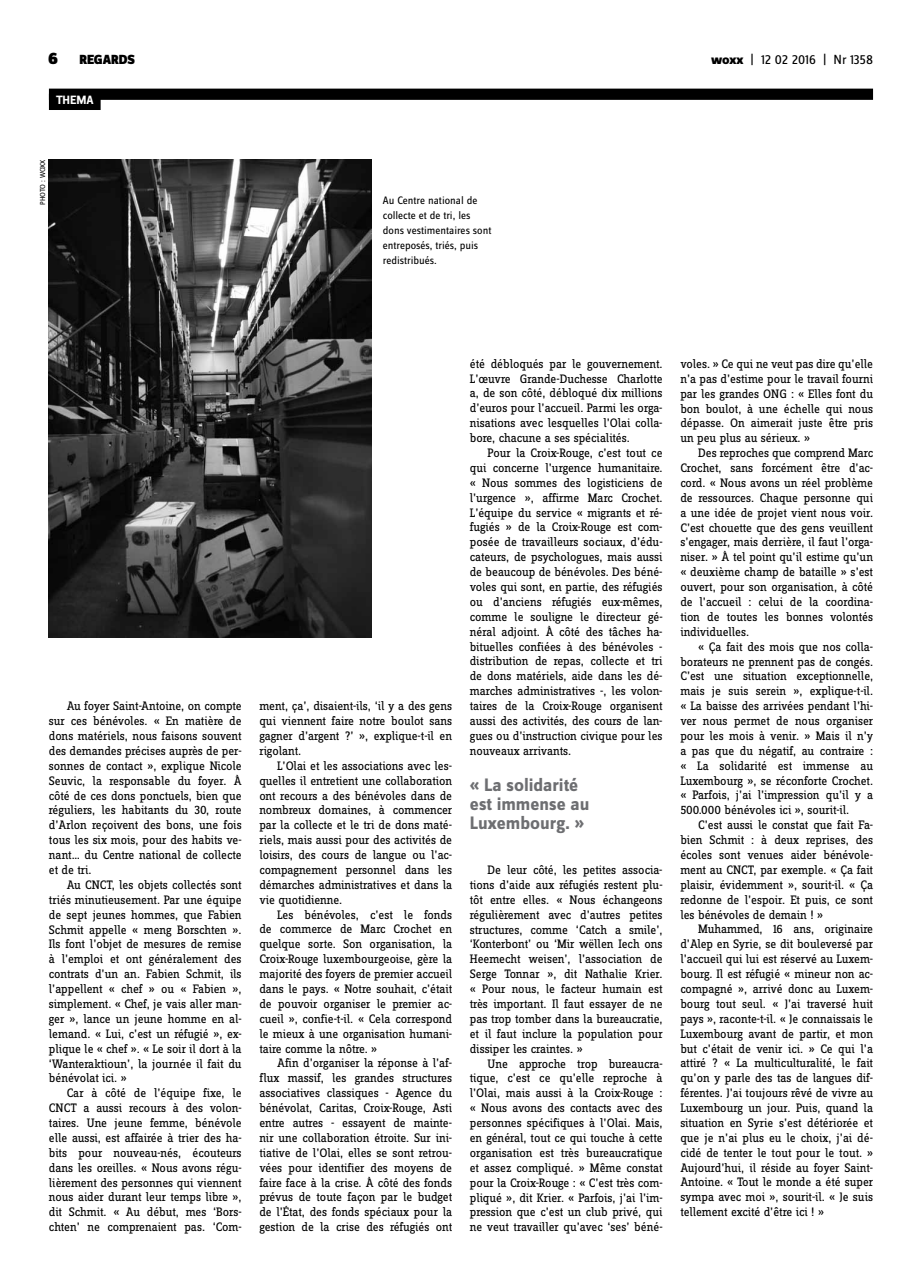
<style>
.page{position:relative;width:922px;height:1276px;background:#fff}
.page>*{position:absolute;margin:0;border:0;box-sizing:border-box;transform-origin:0 0}
.t1{font:700 18.75px/18.8px "Zine Sans Dis";color:#6d6e71}
.t2{font:13.75px "Zine Sans Dis";letter-spacing:-.01em;color:#000}
.t3{font:900 13.75px "Zine Sans Dis";letter-spacing:-.01em;color:#000}
.t4{font:12.75px/14.9px "Zine Slab Dis";color:#000;text-align:justify}
.t5{font:700 12.5px "Zine Sans Dis";color:#fff}
.t6{font:11.25px/14.9px "Zine Sans Dis";color:#000}
.t7{font:7.5px "Zine Sans Dis";letter-spacing:-.02em;color:#000}
.s1{font-size:17.5px}
.s2{font-weight:800}
</style>
<div class="page">
<div style="left:49px;top:89px;width:823px;height:11px;background:#000"></div>
<div style="left:49px;top:94px;width:52px;height:16px;background:#000"></div>
<img style="left:49px;top:159px;width:322px;height:478px">
<p class="t3" style="left:48px;top:53px;width:88px"><span class="s1">6</span> REGARDS</p>
<p class="t2" style="left:711px;top:53px;width:163px"><span class="s2">woxx</span> | 12 02 2016 | Nr 1358</p>
<p class="t5" style="left:56px;top:93px;width:39px">THEMA</p>
<p class="t7" style="left:39px;top:205px;width:47px;rotate:-90deg">Photo : woxx</p>
<p class="t6" style="left:383px;top:194px;width:110px">Au Centre national de collecte et de tri, les dons vestimentaires sont entreposés, triés, puis redistribués.</p>
<p class="t4" style="left:49px;top:699px;width:194px;text-indent:18px">Au foyer Saint-Antoine, on compte sur ces bénévoles. « En matière de dons matériels, nous faisons souvent des demandes précises auprès de per&shy;sonnes de contact », explique Nicole Seuvic, la responsable du foyer. À côté de ces dons ponctuels, bien que réguliers, les habitants du 30, route d’Arlon reçoivent des bons, une fois tous les six mois, pour des habits ve&shy;nant… du Centre national de collecte et de tri.</p>
<p class="t4" style="left:49px;top:878px;width:194px;text-indent:18px">Au CNCT, les objets collectés sont triés minutieusement. Par une équipe de sept jeunes hommes, que Fabien Schmit appelle « meng Borschten ».<br>Ils font l’objet de mesures de remise à l’emploi et ont généralement des contrats d’un an. Fabien Schmit, ils l’appellent « chef » ou « Fabien », simplement. « Chef, je vais aller man&shy;ger », lance un jeune homme en al&shy;lemand. « Lui, c’est un réfugié », ex&shy;plique le « chef ». « Le soir il dort à la ‘Wanteraktioun’, la journée il fait du bénévolat ici. »</p>
<p class="t4" style="left:49px;top:1086px;width:194px;text-indent:18px">Car à côté de l’équipe fixe, le CNCT a aussi recours à des volon&shy;taires. Une jeune femme, bénévole elle aussi, est affairée à trier des ha&shy;bits pour nouveau-nés, écouteurs dans les oreilles. « Nous avons régu&shy;lièrement des personnes qui viennent nous aider durant leur temps libre », dit Schmit. « Au début, mes ‘Bors&shy;chten’ ne comprenaient pas. ‘Com-</p>
<p class="t4" style="left:259px;top:699px;width:194px">ment, ça’, disaient-ils, ‘il y a des gens qui viennent faire notre boulot sans gagner d’argent ?’ », explique-t-il en rigolant.</p>
<p class="t4" style="left:259px;top:759px;width:194px;text-indent:18px">L’Olai et les associations avec les&shy;quelles il entretient une collaboration ont recours a des bénévoles dans de nombreux domaines, à commencer par la collecte et le tri de dons maté&shy;riels, mais aussi pour des activités de loisirs, des cours de langue ou l’ac&shy;compagnement personnel dans les démarches administratives et dans la vie quotidienne.</p>
<p class="t4" style="left:259px;top:907px;width:194px;text-indent:18px">Les bénévoles, c’est le fonds de commerce de Marc Crochet en quelque sorte. Son organisation, la Croix-Rouge luxembourgeoise, gère la majorité des foyers de premier accueil dans le pays. « Notre souhait, c’était de pouvoir organiser le premier ac&shy;cueil », confie-t-il. « Cela correspond le mieux à une organisation humani&shy;taire comme la nôtre. »</p>
<p class="t4" style="left:259px;top:1056px;width:194px;text-indent:18px">Afin d’organiser la réponse à l’af&shy;flux massif, les grandes structures associatives classiques - Agence du bénévolat, Caritas, Croix-Rouge, Asti entre autres - essayent de mainte&shy;nir une collaboration étroite. Sur ini&shy;tiative de l’Olai, elles se sont retrou&shy;vées pour identifier des moyens de faire face à la crise. À côté des fonds prévus de toute façon par le budget de l’État, des fonds spéciaux pour la gestion de la crise des réfugiés ont</p>
<p class="t4" style="left:469px;top:357px;width:194px">été débloqués par le gouvernement.<br>L’œuvre Grande-Duchesse Charlotte a, de son côté, débloqué dix millions d’euros pour l’accueil. Parmi les orga&shy;nisations avec lesquelles l’Olai colla&shy;bore, chacune a ses spécialités.</p>
<p class="t4" style="left:469px;top:446px;width:194px;text-indent:18px">Pour la Croix-Rouge, c’est tout ce qui concerne l’urgence humanitaire. « Nous sommes des logisticiens de l’urgence », affirme Marc Crochet.<br>L’équipe du service « migrants et ré&shy;fugiés » de la Croix-Rouge est com&shy;posée de travailleurs sociaux, d’édu&shy;cateurs, de psychologues, mais aussi de beaucoup de bénévoles. Des béné&shy;voles qui sont, en partie, des réfugiés ou d’anciens réfugiés eux-mêmes, comme le souligne le directeur gé&shy;néral adjoint. À côté des tâches ha&shy;bituelles confiées à des bénévoles - distribution de repas, collecte et tri de dons matériels, aide dans les dé&shy;marches administratives -, les volon&shy;taires de la Croix-Rouge organisent aussi des activités, des cours de lan&shy;gues ou d’instruction civique pour les nouveaux arrivants.</p>
<h1 class="t1" style="left:469px;top:777px;width:121px">« La solidarité est immense au<br>Luxembourg. »</h1>
<p class="t4" style="left:469px;top:863px;width:194px;text-indent:18px">De leur côté, les petites associa&shy;tions d’aide aux réfugiés restent plu&shy;tôt entre elles. « Nous échangeons régulièrement avec d’autres petites structures, comme ‘Catch a smile’, ‘Konterbont’ ou ‘Mir wëllen Iech ons Heemecht weisen’, l’association de Serge Tonnar », dit Nathalie Krier. « Pour nous, le facteur humain est très important. Il faut essayer de ne pas trop tomber dans la bureaucratie, et il faut inclure la population pour dissiper les craintes. »</p>
<p class="t4" style="left:470px;top:1056px;width:194px;text-indent:18px">Une approche trop bureaucra&shy;tique, c’est ce qu’elle reproche à l’Olai, mais aussi à la Croix-Rouge : « Nous avons des contacts avec des personnes spécifiques à l’Olai. Mais, en général, tout ce qui touche à cette organisation est très bureaucratique et assez compliqué. » Même constat pour la Croix-Rouge : « C’est très com&shy;pliqué », dit Krier. « Parfois, j’ai l’im&shy;pression que c’est un club privé, qui ne veut travailler qu’avec ‘ses’ béné-</p>
<p class="t4" style="left:680px;top:357px;width:194px">voles. » Ce qui ne veut pas dire qu’elle n’a pas d’estime pour le travail fourni par les grandes ONG : « Elles font du bon boulot, à une échelle qui nous dépasse. On aimerait juste être pris un peu plus au sérieux. »</p>
<p class="t4" style="left:680px;top:446px;width:194px;text-indent:18px">Des reproches que comprend Marc Crochet, sans forcément être d’ac&shy;cord. « Nous avons un réel problème de ressources. Chaque personne qui a une idée de projet vient nous voir.<br>C’est chouette que des gens veuillent s’engager, mais derrière, il faut l’orga&shy;niser. » À tel point qu’il estime qu’un « deuxième champ de bataille » s’est ouvert, pour son organisation, à côté de l’accueil : celui de la coordina&shy;tion de toutes les bonnes volontés individuelles.</p>
<p class="t4" style="left:680px;top:640px;width:194px;text-indent:18px">« Ça fait des mois que nos colla&shy;borateurs ne prennent pas de congés.<br>C’est une situation exceptionnelle, mais je suis serein », explique-t-il. « La baisse des arrivées pendant l’hi&shy;ver nous permet de nous organiser pour les mois à venir. » Mais il n’y a pas que du négatif, au contraire : « La solidarité est immense au Luxembourg », se réconforte Crochet. « Parfois, j’ai l’impression qu’il y a 500.000 bénévoles ici », sourit-il.</p>
<p class="t4" style="left:680px;top:818px;width:194px;text-indent:18px">C’est aussi le constat que fait Fa&shy;bien Schmit : à deux reprises, des écoles sont venues aider bénévole&shy;ment au CNCT, par exemple. « Ça fait plaisir, évidemment », sourit-il. « Ça redonne de l’espoir. Et puis, ce sont les bénévoles de demain ! »</p>
<p class="t4" style="left:680px;top:922px;width:194px;text-indent:18px">Muhammed, 16 ans, originaire d’Alep en Syrie, se dit bouleversé par l’accueil qui lui est réservé au Luxem&shy;bourg. Il est réfugié « mineur non ac&shy;compagné », arrivé donc au Luxem&shy;bourg tout seul. « J’ai traversé huit pays », raconte-t-il. « Je connaissais le Luxembourg avant de partir, et mon but c’était de venir ici. » Ce qui l’a attiré ? « La multiculturalité, le fait qu’on y parle des tas de langues dif&shy;férentes. J’ai toujours rêvé de vivre au Luxembourg un jour. Puis, quand la situation en Syrie s’est détériorée et que je n’ai plus eu le choix, j’ai dé&shy;cidé de tenter le tout pour le tout. » Aujourd’hui, il réside au foyer Saint-Antoine. « Tout le monde a été super sympa avec moi », sourit-il. « Je suis tellement excité d’être ici ! »</p>
</div>
